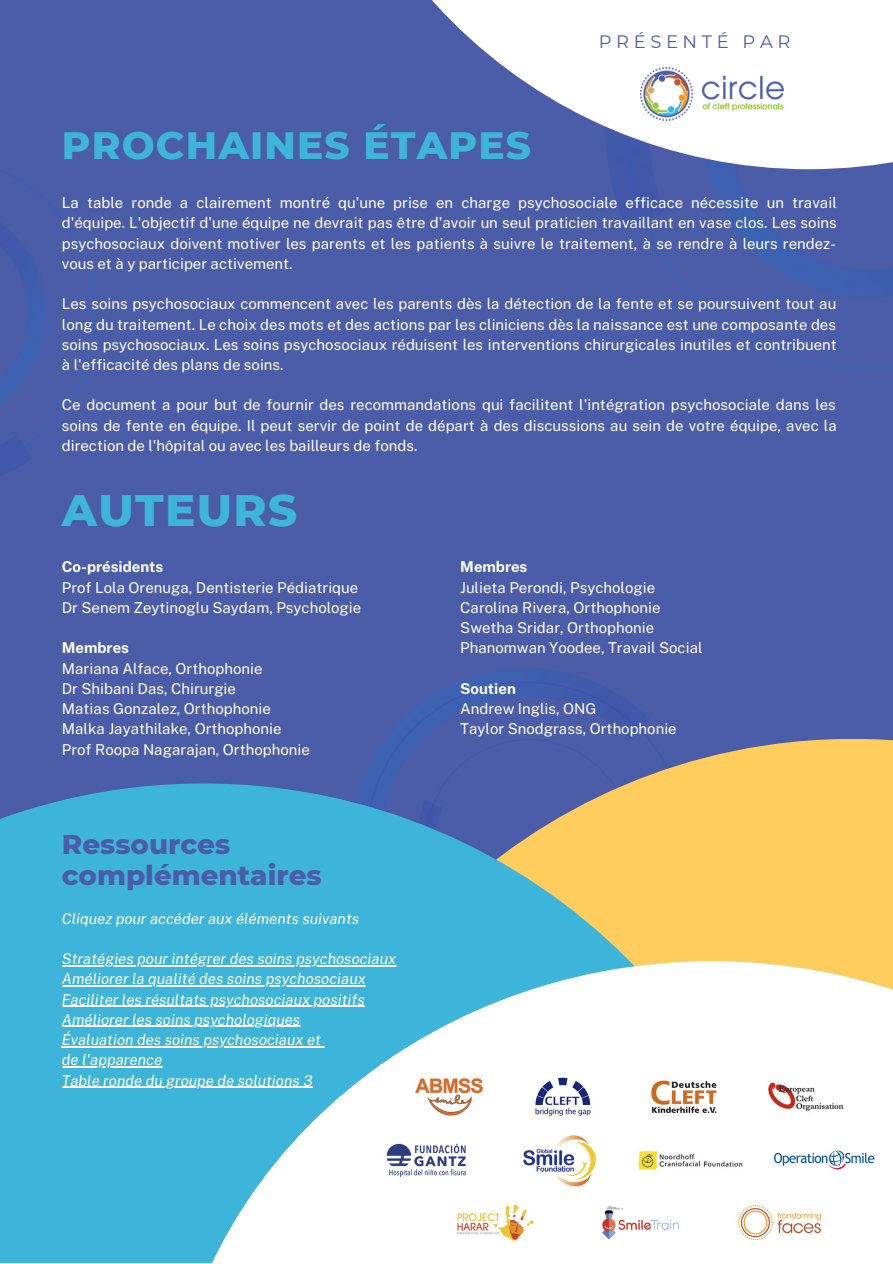
<style>
.page{position:relative;width:893px;height:1264px;background:#fff}
.page>*{position:absolute;margin:0;border:0;box-sizing:border-box;transform-origin:0 0}
.t1{font:800 45px "Montserrat";letter-spacing:.03em;color:#3db5db}
.t2{font:800 39px "Montserrat";letter-spacing:.03em;color:#3db5db}
.t3{font:800 27.75px/30.3px "Montserrat";color:#4b5ca9}
.t4{font:18px "Montserrat";letter-spacing:.255em;color:#4b5ca9}
.t5{font:15px/20.2px "Public Sans";color:#fff;text-align:justify}
.t6{font:italic 15px "Public Sans";color:#fff}
.t7{font:700 15px "Public Sans";color:#fff}
</style>
<div class="page">
<div style="left:0;top:0;width:892px;height:1262px;background:#4b5ca9"></div>
<img style="left:0;top:171px;width:95px;height:291px">
<img style="left:629px;top:169px;width:263px;height:200px">
<img style="left:387px;top:668px;width:253px;height:71px">
<svg style="left:363px;top:739px;width:529px;height:222px;fill:#ffcd5d"></svg>
<svg style="left:0;top:783px;width:803px;height:479px;background:#69b3bb"></svg>
<svg style="left:166px;top:961px;width:726px;height:301px;background:#acdeed"></svg>
<svg style="left:432px;top:0;width:460px;height:169px;fill:#fff"></svg>
<img style="left:640px;top:68px;width:143px;height:52px">
<img style="left:380px;top:1064px;width:497px;height:183px">
<hr style="left:62px;top:965px;width:334px;height:1px;background:#fff">
<hr style="left:62px;top:985px;width:304px;height:1px;background:#fff">
<hr style="left:62px;top:1005px;width:303px;height:1px;background:#fff">
<hr style="left:62px;top:1025px;width:238px;height:2px;background:#fff">
<hr style="left:62px;top:1046px;width:259px;height:1px;background:#fff">
<hr style="left:62px;top:1066px;width:100px;height:1px;background:#fff">
<hr style="left:62px;top:1086px;width:250px;height:1px;background:#fff">
<p class="t2" style="left:62px;top:121px;width:470px">PROCHAINES ÉTAPES</p>
<p class="t4" style="left:598px;top:30px;width:193px">PRÉSENTÉ PAR</p>
<p class="t5" style="left:62px;top:192px;width:776px">La table ronde a clairement montré qu'une prise en charge psychosociale efficace nécessite un travail d'équipe. L'objectif d'une équipe ne devrait pas être d'avoir un seul praticien travaillant en vase clos. Les soins psychosociaux doivent motiver les parents et les patients à suivre le traitement, à se rendre à leurs rendez&shy;vous et à y participer activement.</p>
<p class="t5" style="left:62px;top:294px;width:776px">Les soins psychosociaux commencent avec les parents dès la détection de la fente et se poursuivent tout au long du traitement. Le choix des mots et des actions par les cliniciens dès la naissance est une composante des soins psychosociaux. Les soins psychosociaux réduisent les interventions chirurgicales inutiles et contribuent à l'efficacité des plans de soins.</p>
<p class="t5" style="left:62px;top:395px;width:776px">Ce document a pour but de fournir des recommandations qui facilitent l'intégration psychosociale dans les soins de fente en équipe. Il peut servir de point de départ à des discussions au sein de votre équipe, avec la direction de l'hôpital ou avec les bailleurs de fonds.</p>
<p class="t1" style="left:62px;top:482px;width:237px">AUTEURS</p>
<p class="t7" style="left:62px;top:558px;width:103px">Co-présidents</p>
<p class="t5" style="left:62px;top:577px;width:298px">Prof Lola Orenuga, Dentisterie Pédiatrique</p>
<p class="t5" style="left:62px;top:597px;width:301px">Dr Senem Zeytinoglu Saydam, Psychologie</p>
<p class="t7" style="left:62px;top:639px;width:69px">Membres</p>
<p class="t5" style="left:62px;top:658px;width:202px">Mariana Alface, Orthophonie</p>
<p class="t5" style="left:62px;top:678px;width:176px">Dr Shibani Das, Chirurgie</p>
<p class="t5" style="left:62px;top:698px;width:210px">Matias Gonzalez, Orthophonie</p>
<p class="t5" style="left:62px;top:718px;width:221px">Malka Jayathilake, Orthophonie</p>
<p class="t5" style="left:62px;top:739px;width:249px">Prof Roopa Nagarajan, Orthophonie</p>
<p class="t3" style="left:62px;top:829px;width:261px">Ressources complémentaires</p>
<p class="t6" style="left:62px;top:909px;width:299px">Cliquez pour accéder aux éléments suivants</p>
<p class="t6" style="left:62px;top:949px;width:336px">Stratégies pour intégrer des soins psychosociaux</p>
<p class="t6" style="left:62px;top:970px;width:305px">Améliorer la qualité des soins psychosociaux</p>
<p class="t6" style="left:62px;top:990px;width:304px">Faciliter les résultats psychosociaux positifs</p>
<p class="t6" style="left:62px;top:1010px;width:240px">Améliorer les soins psychologiques</p>
<p class="t6" style="left:62px;top:1030px;width:260px">Évaluation des soins psychosociaux et</p>
<p class="t6" style="left:62px;top:1050px;width:102px">de l'apparence</p>
<p class="t6" style="left:62px;top:1071px;width:252px">Table ronde du groupe de solutions 3</p>
<p class="t7" style="left:460px;top:558px;width:69px">Membres</p>
<p class="t5" style="left:460px;top:577px;width:196px">Julieta Perondi, Psychologie</p>
<p class="t5" style="left:460px;top:597px;width:202px">Carolina Rivera, Orthophonie</p>
<p class="t5" style="left:460px;top:617px;width:195px">Swetha Sridar, Orthophonie</p>
<p class="t5" style="left:460px;top:638px;width:244px">Phanomwan Yoodee, Travail Social</p>
<p class="t7" style="left:460px;top:679px;width:57px">Soutien</p>
<p class="t5" style="left:460px;top:698px;width:138px">Andrew Inglis, ONG</p>
<p class="t5" style="left:460px;top:718px;width:218px">Taylor Snodgrass, Orthophonie</p>
</div>
